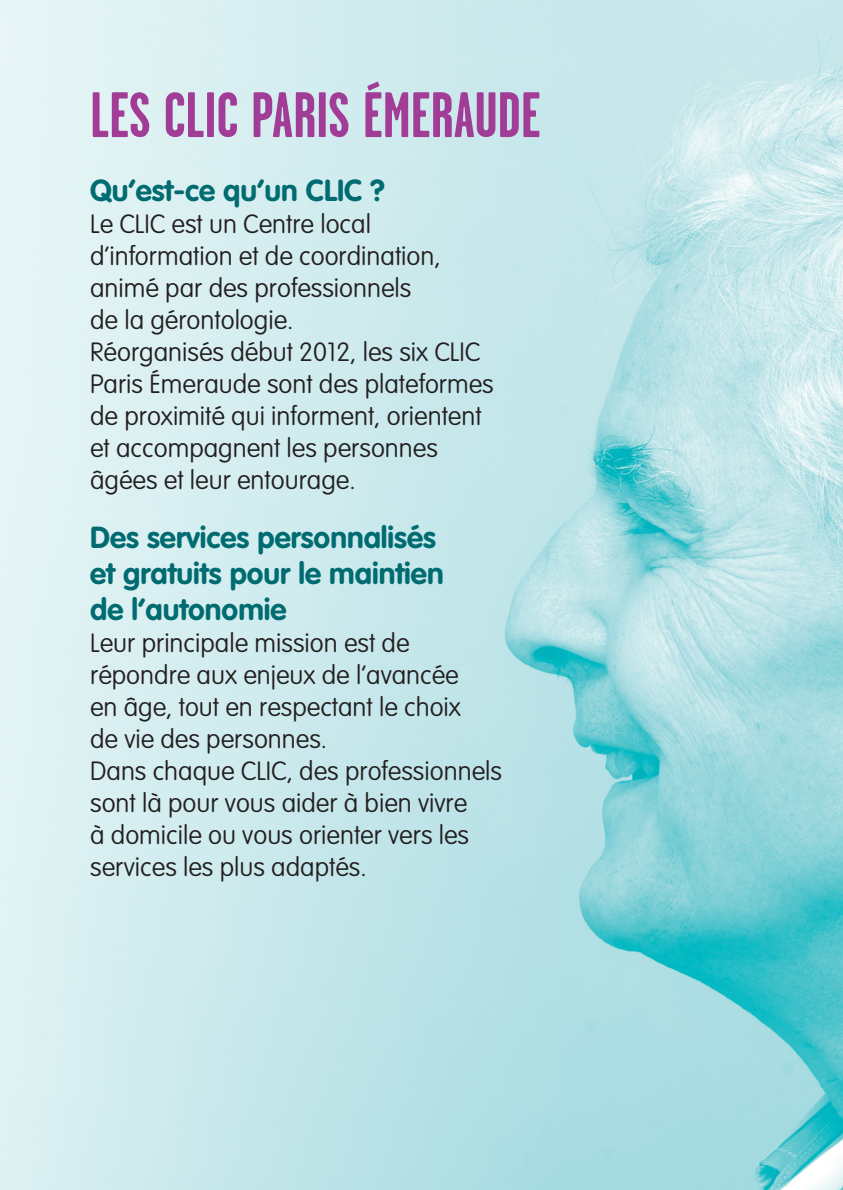
<style>
.page{position:relative;width:843px;height:1190px;background:#fff}
.page>*{position:absolute;margin:0;border:0;box-sizing:border-box;transform-origin:0 0}
.t1{font:700 64px "Garage Gothic";color:#a13d96}
.t2{font:700 30px/36px "VAG Rounded";color:#006b70}
.t3{font:100 26px/32px "VAG Rounded";color:#231f20}
</style>
<div class="page">
<img style="left:0;top:0;width:842px;height:1189px">
<svg style="left:0;top:0;width:6px;height:2px"></svg>
<h1 class="t1" style="left:90px;top:81px;width:452px">LES CLIC PARIS ÉMERAUDE</h1>
<p class="t2" style="left:90px;top:173px;width:296px">Qu’est-ce qu’un CLIC ?</p>
<p class="t3" style="left:90px;top:208px;width:405px">Le CLIC est un Centre local d’information et de coordination, animé par des professionnels<br>de la gérontologie.<br>Réorganisés début 2012, les six CLIC<br>Paris Émeraude sont des plateformes de proximité qui informent, orientent et accompagnent les personnes âgées et leur entourage.</p>
<p class="t2" style="left:90px;top:520px;width:355px">Des services personnalisés et gratuits pour le maintien de l’autonomie</p>
<p class="t3" style="left:90px;top:627px;width:413px">Leur principale mission est de répondre aux enjeux de l’avancée<br>en âge, tout en respectant le choix<br>de vie des personnes.<br>Dans chaque CLIC, des professionnels sont là pour vous aider à bien vivre<br>à domicile ou vous orienter vers les services les plus adaptés.</p>
</div>
